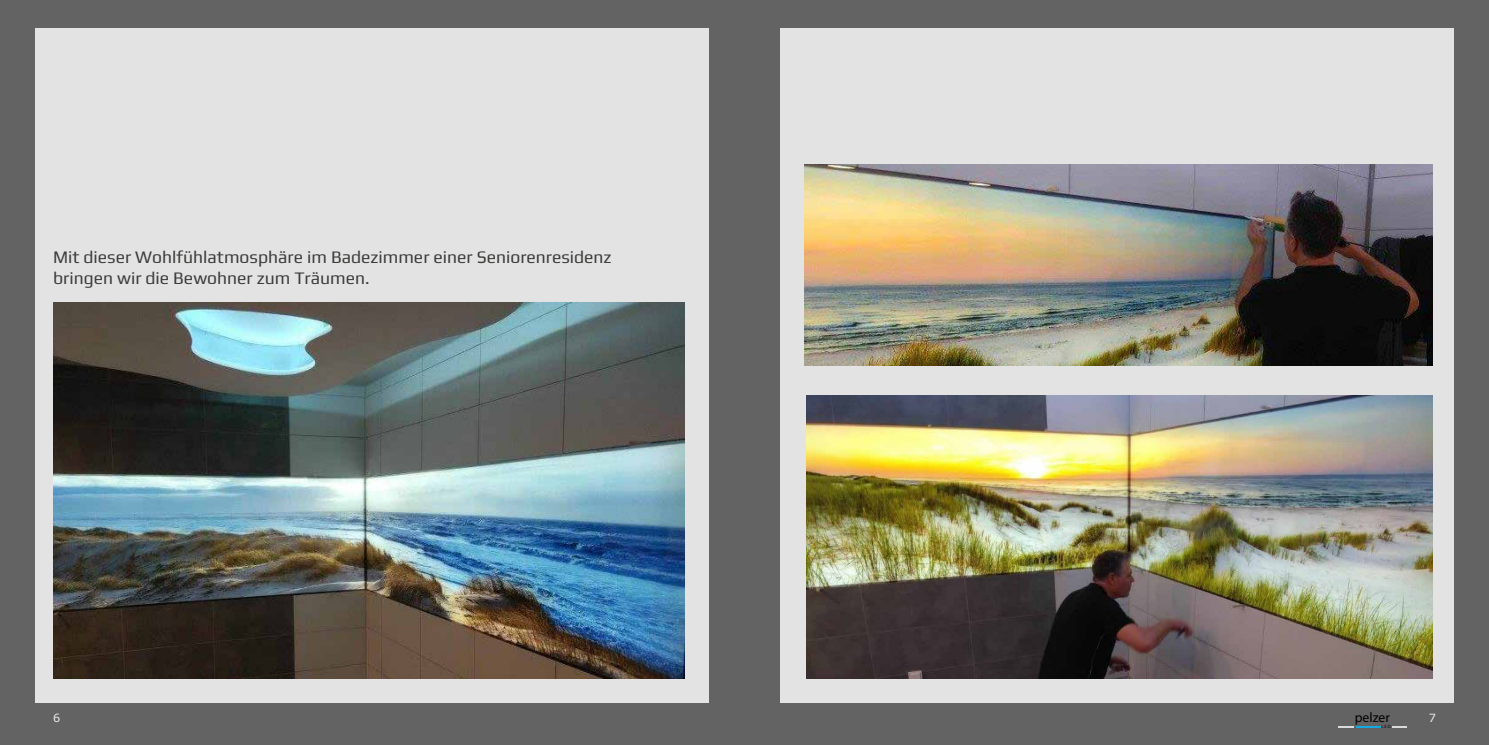
<style>
.page{position:relative;width:1489px;height:745px;background:#fff}
.page>*{position:absolute;margin:0;border:0;box-sizing:border-box;transform-origin:0 0}
.t1{font:17.5px/21px "Play";color:#3c3c3b}
.t2{font:13.75px "Myriad Pro";color:#000}
.t3{font:11.25px "Verdana";color:#ebebeb}
.t4{font:4.62px "Myriad Pro";color:#000}
</style>
<div class="page">
<div style="left:0;top:0;width:1488px;height:744px;background:#646363"></div>
<div style="left:35px;top:28px;width:673px;height:674px;background:#e3e3e3"></div>
<div style="left:780px;top:28px;width:673px;height:674px;background:#e3e3e3"></div>
<svg style="left:1338px;top:726px;width:41px;height:1px"></svg>
<svg style="left:1392px;top:726px;width:14px;height:1px"></svg>
<img style="left:53px;top:302px;width:631px;height:375px">
<img style="left:804px;top:164px;width:627px;height:201px">
<img style="left:806px;top:395px;width:625px;height:282px">
<p class="t1" style="left:53px;top:246px;width:560px">Mit dieser Wohlfühlatmosphäre im Badezimmer einer Seniorenresidenz bringen wir die Bewohner zum Träumen.</p>
<p class="t3" style="left:53px;top:710px;width:9px">6</p>
<p class="t2" style="left:1354px;top:708px;width:37px">pelzer</p>
<p class="t3" style="left:1428px;top:710px;width:9px">7</p>
<p class="t4" style="left:1381px;top:723px;width:11px">L E D</p>
</div>
